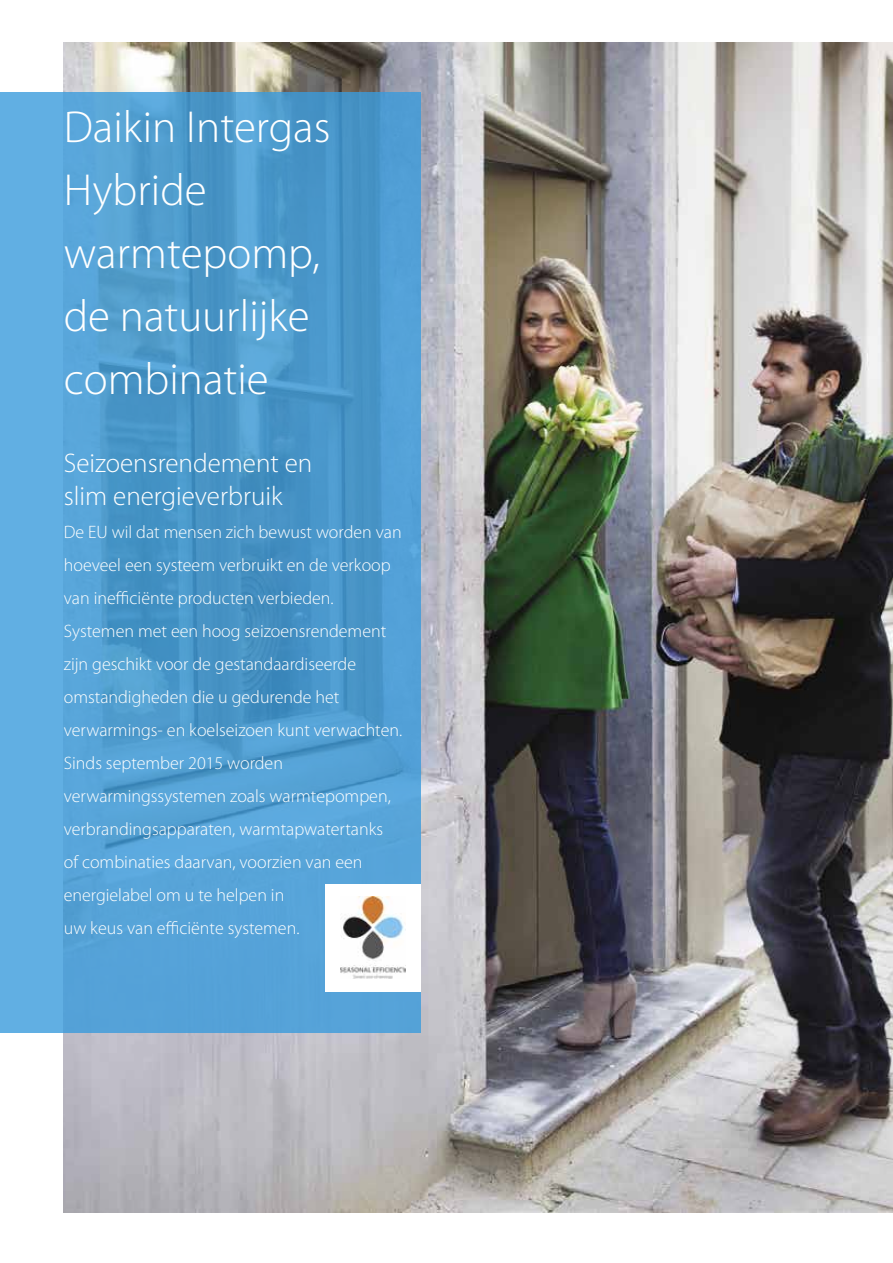
<style>
.page{position:relative;width:893px;height:1263px;background:#fff}
.page>*{position:absolute;margin:0;border:0;box-sizing:border-box;transform-origin:0 0}
.t1{font:300 45px/63px "Myriad Pro";color:#fff}
.t2{font:300 27px/33px "Myriad Pro";color:#fff}
.t3{font:300 18px/33px "Myriad Pro";color:#fff}
</style>
<div class="page">
<img style="left:64px;top:43px;width:829px;height:1170px">
<svg style="left:0;top:92px;width:421px;height:941px;background:#529fd2"></svg>
<div style="left:326px;top:884px;width:95px;height:107px;background:#fff"></div>
<img style="left:341px;top:896px;width:64px;height:83px">
<h1 class="t1" style="left:64px;top:97px;width:268px">Daikin Intergas<br>Hybride warmtepomp, de natuurlijke combinatie</h1>
<h2 class="t2" style="left:64px;top:446px;width:250px">Seizoensrendement en slim energieverbruik</h2>
<p class="t3" style="left:64px;top:515px;width:340px">De EU wil dat mensen zich bewust worden van hoeveel een systeem verbruikt en de verkoop van inefficiënte producten verbieden.<br>Systemen met een hoog seizoensrendement zijn geschikt voor de gestandaardiseerde omstandigheden die u gedurende het verwarmings- en koelseizoen kunt verwachten.<br>Sinds september 2015 worden verwarmingssystemen zoals warmtepompen, verbrandingsapparaten, warmtapwatertanks<br>of combinaties daarvan, voorzien van een energielabel om u te helpen in<br>uw keus van efficiënte systemen.</p>
</div>
